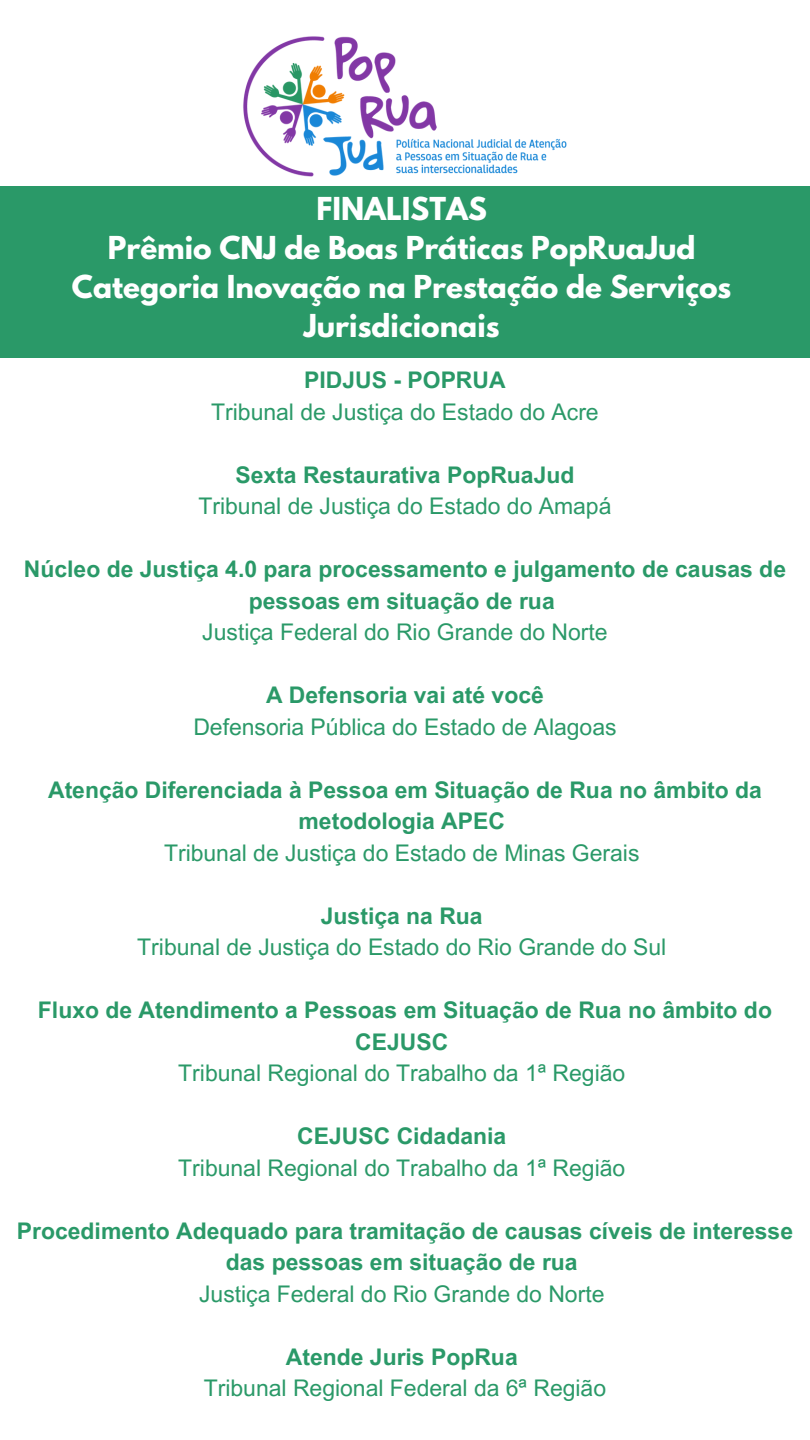
<style>
.page{position:relative;width:810px;height:1440px;background:#fff}
.page>*{position:absolute;margin:0;border:0;box-sizing:border-box;transform-origin:0 0}
.t1{font:700 28px/39px "League Spartan";color:#fff;text-align:center}
.t2{font:700 22.9px/31.5px "Arial MT Pro";color:#2a9968;text-align:center}
.t3{font:22.9px "Arial MT Pro";color:#2a9968}
</style>
<div class="page">
<div style="left:0;top:187px;width:810px;height:171px;background:#2a9968"></div>
<img style="left:231px;top:36px;width:349px;height:151px">
<p class="t1" style="left:72px;top:193px;width:661px">FINALISTAS<br>Prêmio CNJ de Boas Práticas PopRuaJud<br>Categoria Inovação na Prestação de Serviços<br>Jurisdicionais</p>
<h1 class="t2" style="left:304px;top:367px;width:203px">PIDJUS - POPRUA</h1>
<p class="t3" style="left:211px;top:403px;width:389px">Tribunal de Justiça do Estado do Acre</p>
<p class="t2" style="left:235px;top:462px;width:341px">Sexta Restaurativa PopRuaJud</p>
<p class="t3" style="left:198px;top:498px;width:415px">Tribunal de Justiça do Estado do Amapá</p>
<p class="t2" style="left:24px;top:556px;width:764px">Núcleo de Justiça 4.0 para processamento e julgamento de causas de pessoas em situação de rua</p>
<p class="t3" style="left:202px;top:624px;width:407px">Justiça Federal do Rio Grande do Norte</p>
<p class="t2" style="left:266px;top:682px;width:279px">A Defensoria vai até você</p>
<p class="t3" style="left:193px;top:718px;width:425px">Defensoria Pública do Estado de Alagoas</p>
<p class="t2" style="left:48px;top:777px;width:715px">Atenção Diferenciada à Pessoa em Situação de Rua no âmbito da metodologia APEC</p>
<p class="t3" style="left:164px;top:844px;width:477px">Tribunal de Justiça do Estado de Minas Gerais</p>
<p class="t2" style="left:321px;top:903px;width:163px">Justiça na Rua</p>
<p class="t3" style="left:137px;top:939px;width:531px">Tribunal de Justiça do Estado do Rio Grande do Sul</p>
<p class="t2" style="left:38px;top:997px;width:736px">Fluxo de Atendimento a Pessoas em Situação de Rua no âmbito do<br>CEJUSC</p>
<p class="t3" style="left:178px;top:1065px;width:448px">Tribunal Regional do Trabalho da 1ª Região</p>
<p class="t2" style="left:297px;top:1123px;width:210px">CEJUSC Cidadania</p>
<p class="t3" style="left:178px;top:1159px;width:448px">Tribunal Regional do Trabalho da 1ª Região</p>
<p class="t2" style="left:17px;top:1218px;width:778px">Procedimento Adequado para tramitação de causas cíveis de interesse das pessoas em situação de rua</p>
<p class="t3" style="left:199px;top:1285px;width:407px">Justiça Federal do Rio Grande do Norte</p>
<p class="t2" style="left:286px;top:1344px;width:233px">Atende Juris PopRua</p>
<p class="t3" style="left:204px;top:1380px;width:404px">Tribunal Regional Federal da 6ª Região</p>
</div>
